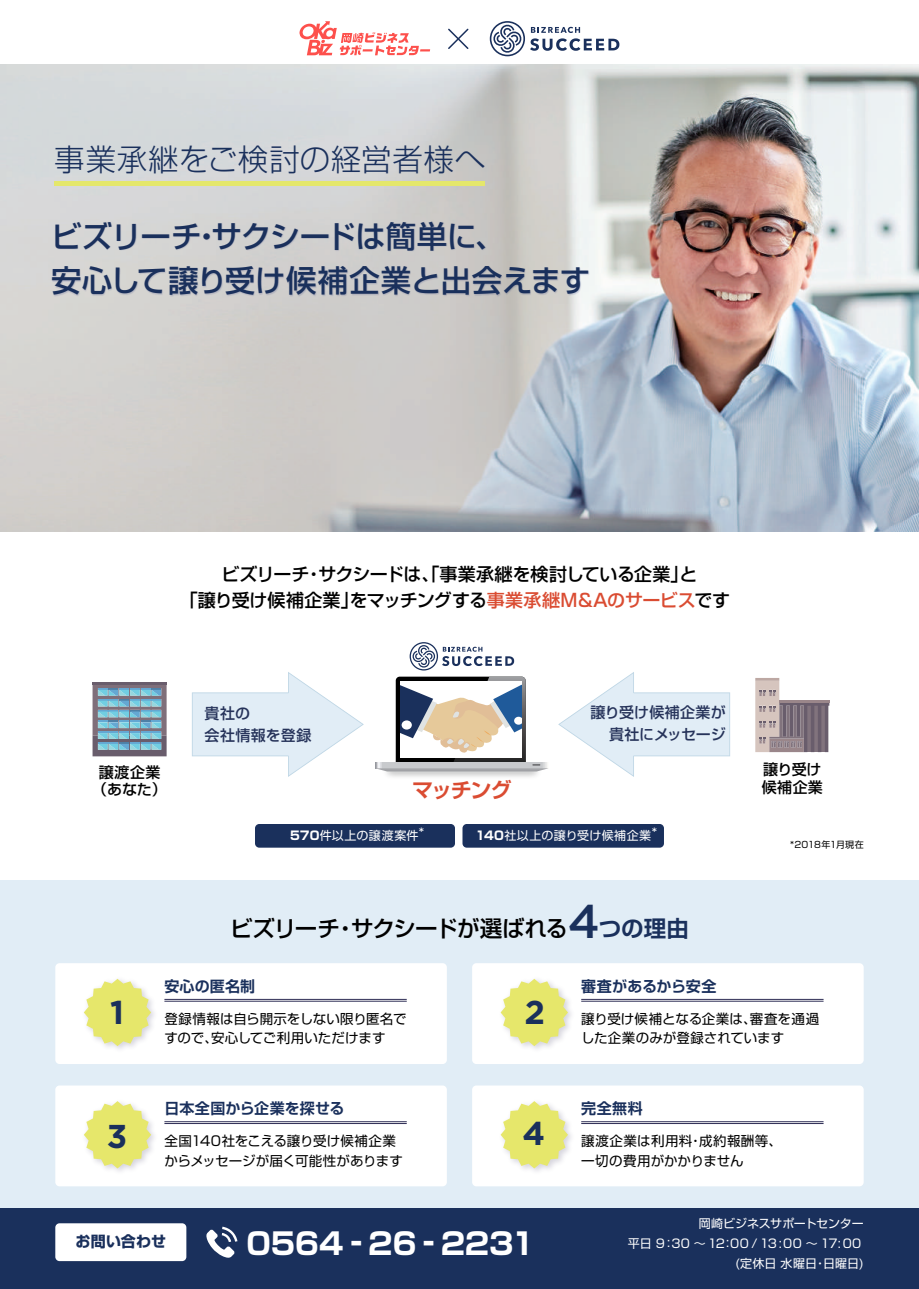
<style>
.page{position:relative;width:919px;height:1289px;background:#fff}
.page>*{position:absolute;margin:0;border:0;box-sizing:border-box;transform-origin:0 0}
.t1{font:700 33px "Gotham";color:#1a305c}
.t2{font:500 30.45px/44.2px "Shin Go Pro";letter-spacing:-.01em;color:#1a305c}
.t3{font:300 30.45px "Shin Go Pr 6";letter-spacing:.02em;color:#1a305c}
.t4{font:700 30px "Shin Go Pro";letter-spacing:-.01em;color:#fff}
.t5{font:500 22.5px "Shin Go Pro";letter-spacing:-.035em;color:#000}
.t6{font:700 21px "Shin Go Pro De";letter-spacing:-.065em;color:#da4c32}
.t7{font:500 18px/26.4px "Shin Go Pro";letter-spacing:-.02em;color:#000;text-align:center}
.t8{font:700 15px "Shin Go Pro De";letter-spacing:.01em;color:#1a305c}
.t9{font:500 15px/17.4px "Shin Go Pro";letter-spacing:.02em;color:#000;text-align:center}
.t10{font:500 15px/22px "Shin Go Pro";color:#26335a;text-align:right}
.t11{font:500 15px/22px "Shin Go Pro";letter-spacing:.02em;color:#26335a}
.t12{font:700 15px "Shin Go Pro";letter-spacing:.005em;color:#1a305c}
.t13{font:13.5px/19.8px "Shin Go Pro";letter-spacing:.005em;color:#000}
.t14{font:13.5px/19.8px "Shin Go Pro";letter-spacing:.025em;color:#000}
.t15{font:12px "Shin Go Pro";letter-spacing:.005em;color:#fff}
.t16{font:12px "Shin Go Pro";letter-spacing:.025em;color:#fff}
.t17{font:12px "Shin Go Pro";letter-spacing:-.02em;color:#fff}
.t18{font:9px "Shin Go Pro";letter-spacing:-.015em;color:#000}
.s1{color:#da4c32}
.s2{font-weight:700}
.s3{font-family:"Gotham";font-size:47.25px;color:#1a305c}
.s4{font-family:"Shin Go Pro De";font-weight:700;color:#1a305c}
</style>
<div class="page">
<div style="left:255px;top:824px;width:200px;height:23px;background:#1a305c;border-radius:4px"></div>
<div style="left:462px;top:824px;width:202px;height:23px;background:#1a305c;border-radius:4px"></div>
<svg style="left:192px;top:672px;width:161px;height:105px"></svg>
<hr style="left:92px;top:682px;width:75px;height:3px;background:#695d6c">
<svg style="left:92px;top:685px;width:75px;height:71px;background:#7c9cae"></svg>
<svg style="left:755px;top:678px;width:74px;height:74px"></svg>
<svg style="left:569px;top:672px;width:161px;height:105px"></svg>
<svg style="left:409px;top:642px;width:105px;height:28px"></svg>
<img style="left:333px;top:717px;width:258px;height:109px">
<svg style="left:375px;top:676px;width:173px;height:95px"></svg>
<div style="left:401px;top:720px;width:11px;height:9px;background:#fff;border-radius:50%"></div>
<div style="left:0;top:880px;width:918px;height:327px;background:#e1edf6"></div>
<div style="left:55px;top:963px;width:392px;height:100px;background:#fff;border-radius:4px"></div>
<svg style="left:84px;top:978px;width:67px;height:68px"></svg>
<hr style="left:164px;top:999px;width:243px;height:1px;background:#2f2e56">
<hr style="left:164px;top:1000px;width:243px;height:1px;background:#2f2e56">
<div style="left:472px;top:963px;width:391px;height:100px;background:#fff;border-radius:4px"></div>
<svg style="left:500px;top:978px;width:68px;height:68px"></svg>
<hr style="left:581px;top:999px;width:242px;height:1px;background:#2f2e56">
<hr style="left:581px;top:1000px;width:242px;height:1px;background:#2f2e56">
<div style="left:55px;top:1085px;width:392px;height:101px;background:#fff;border-radius:4px"></div>
<img style="left:106px;top:1123px;width:48px;height:49px">
<svg style="left:84px;top:1101px;width:67px;height:67px"></svg>
<hr style="left:164px;top:1121px;width:243px;height:1px;background:#2f2e56">
<hr style="left:164px;top:1123px;width:243px;height:1px;background:#2f2e56">
<div style="left:472px;top:1085px;width:391px;height:101px;background:#fff;border-radius:4px"></div>
<img style="left:523px;top:1123px;width:48px;height:49px">
<svg style="left:500px;top:1101px;width:68px;height:67px"></svg>
<hr style="left:581px;top:1121px;width:242px;height:1px;background:#2f2e56">
<hr style="left:581px;top:1123px;width:242px;height:1px;background:#2f2e56">
<div style="left:0;top:1207px;width:918px;height:81px;background:#1a305c"></div>
<div style="left:55px;top:1223px;width:131px;height:37px;background:#fff;border-radius:4px"></div>
<svg style="left:206px;top:1226px;width:31px;height:31px"></svg>
<img style="left:0;top:64px;width:918px;height:467px">
<img style="left:50px;top:220px;width:543px;height:80px">
<hr style="left:54px;top:181px;width:431px;height:4px;background:#e4e76b">
<svg style="left:489px;top:21px;width:130px;height:35px"></svg>
<svg style="left:448px;top:28px;width:21px;height:21px"></svg>
<svg style="left:299px;top:21px;width:131px;height:34px"></svg>
<h2 class="t3" style="left:54px;top:134px;width:432px">事業承継をご検討の経営者様へ</h2>
<h2 class="t2" style="left:51px;top:211px;width:540px">ビズリーチ・サクシードは簡単に、<br>安心して譲り受け候補企業と出会えます</h2>
<h3 class="t7" style="left:180px;top:558px;width:551px">ビズリーチ・サクシードは、「事業承継を検討している企業」と<br>「譲り受け候補企業」をマッチングする<span class="s1">事業承継M＆Aのサービス</span>です</h3>
<p class="t11" style="left:205px;top:700px;width:108px">貴社の<br>会社情報を登録</p>
<p class="t10" style="left:590px;top:699px;width:137px">譲り受け候補企業が貴社にメッセージ</p>
<p class="t9" style="left:92px;top:761px;width:76px">譲渡企業（あなた）</p>
<p class="t9" style="left:761px;top:759px;width:63px;text-align:left">譲り受け候補企業</p>
<h3 class="t6" style="left:412px;top:772px;width:101px">マッチング</h3>
<p class="t16" style="left:290px;top:826px;width:135px"><span class="s2">570</span>件以上の譲渡案件*</p>
<p class="t16" style="left:475px;top:826px;width:183px"><span class="s2">140</span>社以上の譲り受け候補企業*</p>
<h3 class="t5" style="left:230px;top:909px;width:460px">ビズリーチ・サクシードが選ばれる<span class="s3">4</span><span class="s4">つの理由</span></h3>
<p class="t8" style="left:164px;top:974px;width:92px">安心の匿名制</p>
<p class="t8" style="left:581px;top:974px;width:137px">審査があるから安全</p>
<p class="t18" style="left:790px;top:837px;width:75px">*2018年1月現在</p>
<h1 class="t1" style="left:110px;top:993px;width:15px">1</h1>
<p class="t13" style="left:164px;top:1006px;width:244px">登録情報は自ら開示をしない限り匿名ですので、安心してご利用いただけます</p>
<p class="t8" style="left:164px;top:1096px;width:181px">日本全国から企業を探せる</p>
<h1 class="t1" style="left:107px;top:1116px;width:22px">3</h1>
<p class="t13" style="left:164px;top:1129px;width:240px">全国140社をこえる譲り受け候補企業からメッセージが届く可能性があります</p>
<h1 class="t1" style="left:524px;top:993px;width:22px">2</h1>
<p class="t13" style="left:581px;top:1006px;width:239px">譲り受け候補となる企業は、審査を通過した企業のみが登録されています</p>
<h1 class="t1" style="left:522px;top:1114px;width:24px">4</h1>
<p class="t8" style="left:581px;top:1096px;width:63px">完全無料</p>
<p class="t14" style="left:581px;top:1129px;width:202px">譲渡企業は利用料・成約報酬等、一切の費用がかかりません</p>
<p class="t17" style="left:698px;top:1213px;width:166px">岡崎ビジネスサポートセンター</p>
<p class="t15" style="left:735px;top:1252px;width:130px">(定休日 水曜日・日曜日)</p>
<p class="t12" style="left:76px;top:1229px;width:92px">お問い合わせ</p>
<h3 class="t4" style="left:246px;top:1219px;width:290px">0564 - 26 - 2231</h3>
<p class="t15" style="left:628px;top:1233px;width:235px">平日 9:30 ～12:00 / 13:00 ～ 17:00</p>
</div>
